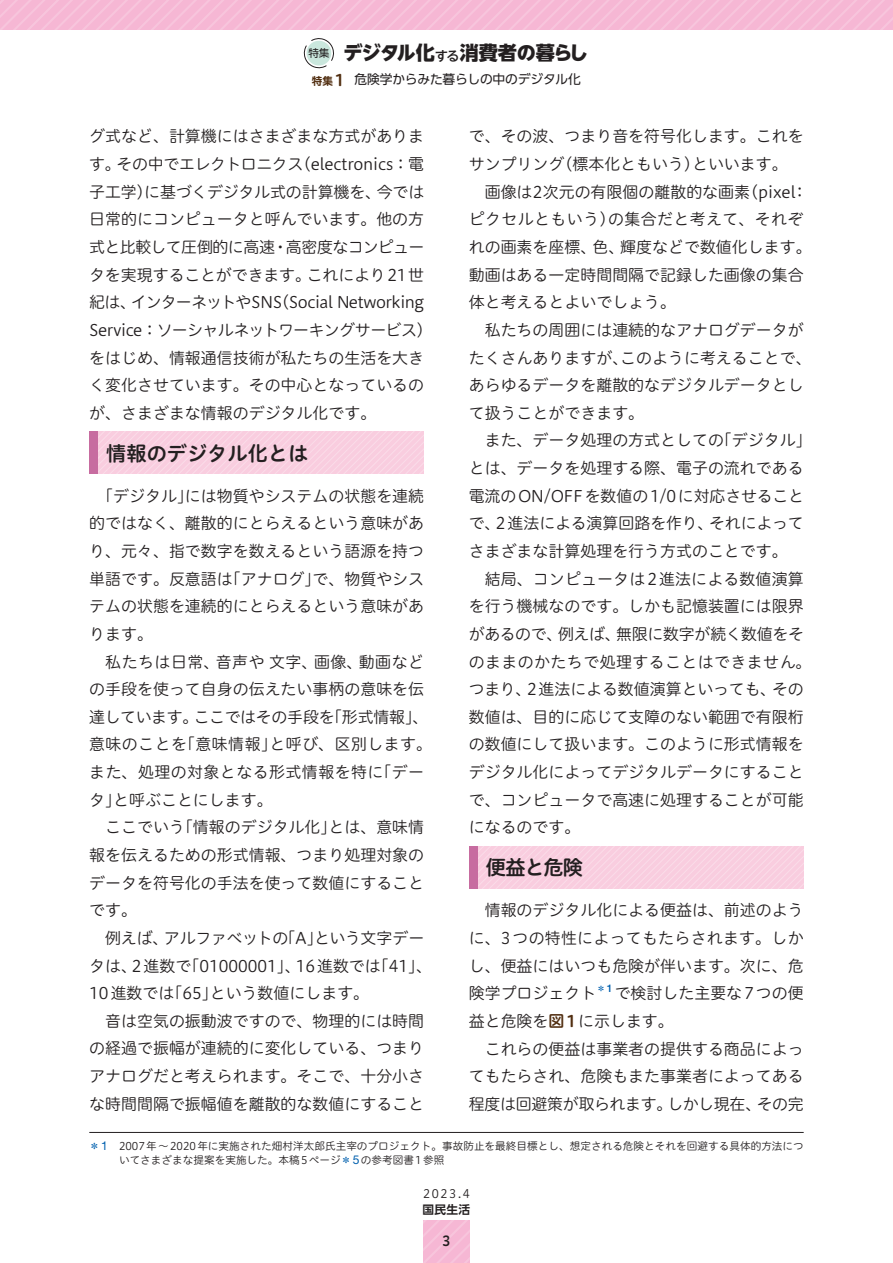
<style>
.page{position:relative;width:893px;height:1263px;background:#fff}
.page>*{position:absolute;margin:0;border:0;box-sizing:border-box;transform-origin:0 0}
.t1{font:20.25px "Hiragino UD Sans R Std W6";color:#231f20}
.t2{font:800 19.2px "UD Shin Go NT Pro";letter-spacing:-.03em;color:#231f20}
.t3{font:15.9px/27.6px "Hiragino UD Sans R Std W3";color:#231f20}
.t4{font:13.8px "Hiragino UD Sans R Std W6";color:#231f20}
.t5{font:12.75px "UD Shin Go Pro";letter-spacing:-.015em;color:#231f20}
.t6{font:11.7px "Hiragino UD Sans R Std W3";color:#231f20}
.t7{font:700 11.7px "UD Shin Go Pro De";color:#231f20}
.t8{font:10.65px/13.8px "Hiragino UD Sans R Std W3";color:#231f20}
.t9{font:500 9.3px "UD Shin Go Pro";color:#0160ae}
.s1{font-weight:500;font-size:13.35px}
.s2{font-family:"Shin M Go Pro De";font-weight:700;font-size:10.65px;color:#512e10}
.s3{font-family:"Hiragino UD Sans R Std W6";font-size:15.9px;color:#512e10}
.s4{font-family:"Helvetica Neue LT Std";font-size:10.65px}
.s5{font-family:"Hiragino UD Sans R Std N W6";color:#512e10}
.s6{font-family:"UD Shin Go Pro";color:#0160ae}
.s7{font-family:"Helvetica Neue LT Std";font-size:12.15px;color:#0160ae}
</style>
<div class="page">
<svg style="left:423px;top:1220px;width:47px;height:43px;background:#f6b9d5"></svg>
<svg style="left:0;top:0;width:893px;height:30px;background:#f6b9d5"></svg>
<svg style="left:303px;top:38px;width:31px;height:31px"></svg>
<svg style="left:477px;top:846px;width:327px;height:43px;background:#f8cfe0"></svg>
<div style="left:469px;top:846px;width:8px;height:43px;background:#c76ca0"></div>
<svg style="left:98px;top:432px;width:326px;height:42px;background:#f9cfe0"></svg>
<div style="left:89px;top:432px;width:9px;height:42px;background:#c76ca0"></div>
<hr style="left:89px;top:1132px;width:715px;height:1px;background:#231f20">
<p class="t2" style="left:308px;top:37px;width:281px"><sup>特集</sup> デジタル化<span class="s1">する</span>消費者の暮らし</p>
<p class="t5" style="left:312px;top:69px;width:271px"><span class="s2">特集</span> <span class="s3">1</span> 危険学からみた暮らしの中のデジタル化</p>
<p class="t3" style="left:89px;top:122px;width:345px">グ式など、計算機にはさまざまな方式があります。その中でエレクトロニクス（electronics：電子工学）に基づくデジタル式の計算機を、今では日常的にコンピュータと呼んでいます。他の方式と比較して圧倒的に高速・高密度なコンピュータを実現することができます。これにより21世紀は、インターネットやSNS（Social Networking<br>Service：ソーシャルネットワーキングサービス）をはじめ、情報通信技術が私たちの生活を大きく変化させています。その中心となっているのが、さまざまな情報のデジタル化です。</p>
<p class="t1" style="left:106px;top:437px;width:203px">情報のデジタル化とは</p>
<p class="t3" style="left:89px;top:481px;width:336px;text-align:justify;text-indent:8px">「デジタル」には物質やシステムの状態を連続的ではなく、離散的にとらえるという意味があり、元々、指で数字を数えるという語源を持つ単語です。反意語は「アナログ」で、物質やシステムの状態を連続的にとらえるという意味があります。</p>
<p class="t3" style="left:89px;top:647px;width:344px;text-indent:16px">私たちは日常、音声や文字、画像、動画などの手段を使って自身の伝えたい事柄の意味を伝達しています。ここではその手段を「形式情報」、意味のことを「意味情報」と呼び、区別します。また、処理の対象となる形式情報を特に「データ」と呼ぶことにします。</p>
<p class="t3" style="left:89px;top:813px;width:336px;text-align:justify;text-indent:16px">ここでいう「情報のデジタル化」とは、意味情報を伝えるための形式情報、つまり処理対象のデータを符号化の手法を使って数値にすることです。</p>
<p class="t3" style="left:89px;top:923px;width:344px;text-indent:16px">例えば、アルファベットの「A」という文字データは、2進数で「01000001」、16進数では「41」、<br>10進数では「65」という数値にします。</p>
<p class="t3" style="left:89px;top:1006px;width:336px;text-align:justify;text-indent:16px">音は空気の振動波ですので、物理的には時間の経過で振幅が連続的に変化している、つまりアナログだと考えられます。そこで、十分小さな時間間隔で振幅値を離散的な数値にすること</p>
<p class="t3" style="left:469px;top:122px;width:336px">で、その波、つまり音を符号化します。これをサンプリング（標本化ともいう）といいます。</p>
<p class="t3" style="left:469px;top:177px;width:344px;text-indent:16px">画像は2次元の有限個の離散的な画素（pixel：ピクセルともいう）の集合だと考えて、それぞれの画素を座標、色、輝度などで数値化します。動画はある一定時間間隔で記録した画像の集合体と考えるとよいでしょう。</p>
<p class="t3" style="left:469px;top:315px;width:344px;text-indent:16px">私たちの周囲には連続的なアナログデータがたくさんありますが、このように考えることで、あらゆるデータを離散的なデジタルデータとして扱うことができます。</p>
<p class="t3" style="left:469px;top:426px;width:344px;text-indent:16px">また、データ処理の方式としての「デジタル」とは、データを処理する際、電子の流れである電流のON/OFFを数値の1/0に対応させることで、2進法による演算回路を作り、それによってさまざまな計算処理を行う方式のことです。</p>
<p class="t3" style="left:469px;top:564px;width:344px;text-indent:16px">結局、コンピュータは2進法による数値演算を行う機械なのです。しかも記憶装置には限界があるので、例えば、無限に数字が続く数値をそのままのかたちで処理することはできません。つまり、2進法による数値演算といっても、その数値は、目的に応じて支障のない範囲で有限桁の数値にして扱います。このように形式情報をデジタル化によってデジタルデータにすることで、コンピュータで高速に処理することが可能になるのです。</p>
<p class="t1" style="left:486px;top:852px;width:99px">便益と危険</p>
<p class="t3" style="left:469px;top:896px;width:336px;text-align:justify;text-indent:16px">情報のデジタル化による便益は、前述のように、3つの特性によってもたらされます。しかし、便益にはいつも危険が伴います。次に、危険学プロジェクト</p>
<p class="t9" style="left:596px;top:980px;width:18px">＊<span class="s4">1</span></p>
<p class="t3" style="left:469px;top:979px;width:336px;text-indent:146px">で検討した主要な7つの便益と危険を<span class="s5">図1</span>に示します。</p>
<p class="t3" style="left:469px;top:1034px;width:337px;text-align:justify;text-indent:16px">これらの便益は事業者の提供する商品によってもたらされ、危険もまた事業者によってある程度は回避策が取られます。しかし現在、その完</p>
<p class="t8" style="left:119px;top:1138px;width:686px;text-indent:-30px"><span class="s6">＊</span><span class="s7">1</span> 2007年～2020年に実施された畑村洋太郎氏主宰のプロジェクト。事故防止を最終目標とし、想定される危険とそれを回避する具体的方法についてさまざまな提案を実施した。本稿5ページ<span class="s6">＊</span><span class="s7">5</span>の参考図書1参照</p>
<p class="t6" style="left:423px;top:1185px;width:48px">2023.4</p>
<p class="t7" style="left:423px;top:1200px;width:49px">国民生活</p>
<p class="t4" style="left:442px;top:1231px;width:10px">3</p>
</div>
